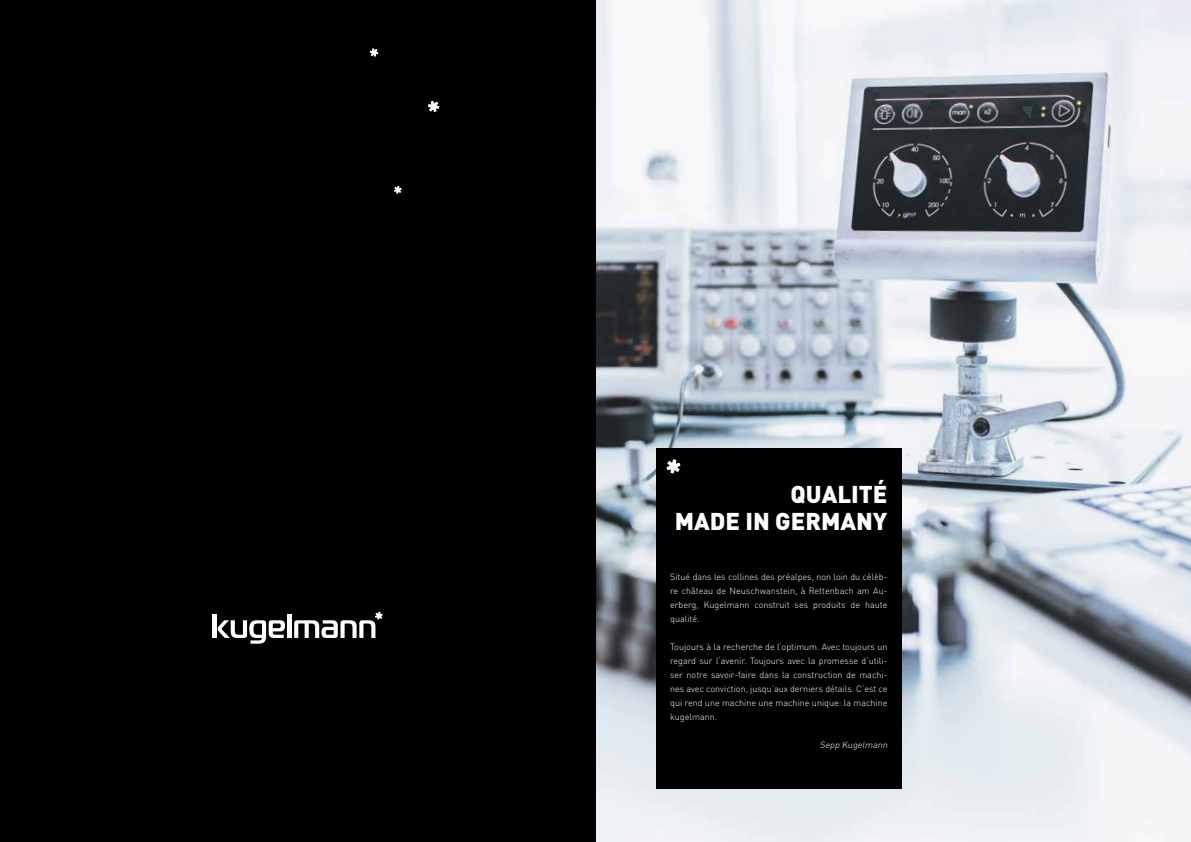
<style>
.page{position:relative;width:1191px;height:842px;background:#fff}
.page>*{position:absolute;margin:0;border:0;box-sizing:border-box;transform-origin:0 0}
.t1{font:900 24px/27px "DIN Pro";color:#fff;text-align:right}
.t2{font:300 9px/14px "DIN Pro";color:#fff;text-align:justify}
.t3{font:italic 300 9px "DIN Pro";color:#fff}
</style>
<div class="page">
<img style="left:595px;top:0;width:596px;height:842px">
<div style="left:0;top:0;width:595px;height:842px;background:#000"></div>
<hr style="left:213px;top:615px;width:4px;height:23px;background:#fff">
<hr style="left:287px;top:615px;width:4px;height:23px;background:#fff">
<svg style="left:218px;top:620px;width:67px;height:24px"></svg>
<svg style="left:294px;top:612px;width:89px;height:26px"></svg>
<svg style="left:370px;top:48px;width:8px;height:9px"></svg>
<svg style="left:428px;top:101px;width:11px;height:11px"></svg>
<svg style="left:394px;top:186px;width:8px;height:8px"></svg>
<div style="left:656px;top:448px;width:245px;height:340px;background:#000"></div>
<svg style="left:666px;top:459px;width:14px;height:14px"></svg>
<h1 class="t1" style="left:675px;top:480px;width:214px">QUALITÉ<br>MADE IN GERMANY</h1>
<p class="t2" style="left:670px;top:569px;width:219px">Situé dans les collines des préalpes, non loin du célèb&shy;re château de Neuschwanstein, à Rettenbach am Au&shy;erberg, Kugelmann construit ses produits de haute qualité.</p>
<p class="t2" style="left:670px;top:639px;width:219px">Toujours à la recherche de l’optimum. Avec toujours un regard sur l‘avenir. Toujours avec la promesse d’utili&shy;ser notre savoir-faire dans la construction de machi&shy;nes avec conviction, jusqu’aux derniers détails. C‘est ce qui rend une machine une machine unique: la machine kugelmann.</p>
<p class="t3" style="left:820px;top:738px;width:71px">Sepp Kugelmann</p>
</div>
